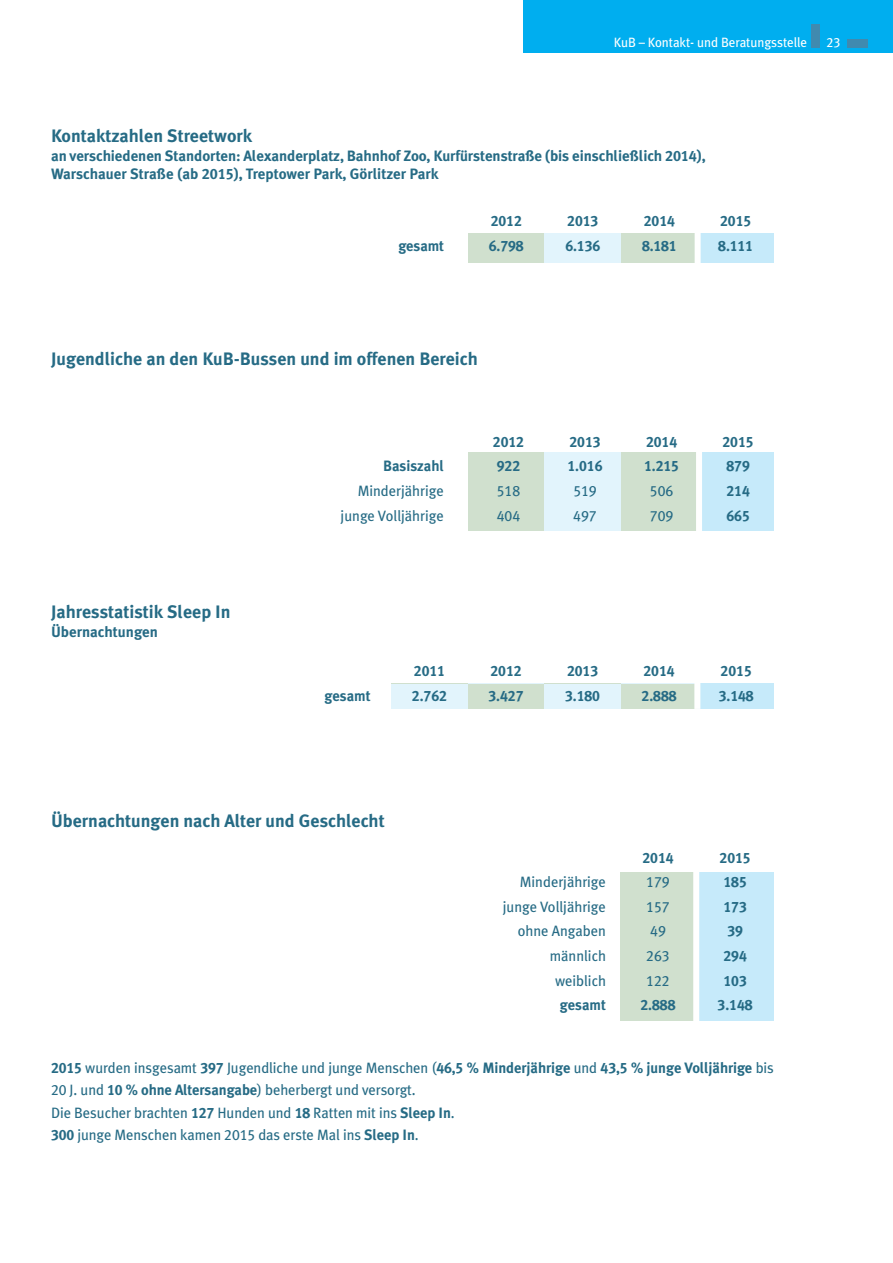
<style>
.page{position:relative;width:893px;height:1263px;background:#fff}
.page>*{position:absolute;margin:0;border:0;box-sizing:border-box;transform-origin:0 0}
.t1{font:700 18px "Meta Plus";color:#266b85}
.t2{font:15px/24.6px "Meta Plus";letter-spacing:-.005em;color:#266b85;text-align:right}
.t3{font:700 15px/18px "Meta Plus";letter-spacing:-.005em;color:#266b85}
.t4{font:15px/24.6px "Meta Plus Bold Caps";color:#266b85}
.t5{font:15px/24.6px "Meta Plus Book Caps";color:#266b85}
.t6{font:13.5px "Meta Plus";letter-spacing:-.005em;color:#fff}
.t7{font:13.5px "Meta Plus Book Caps";color:#fff}
.s1{font-family:"Meta Plus Bold Caps";font-weight:400}
.s2{font-family:"Meta Plus Bold Caps"}
.s3{font-weight:700}
.s4{font-family:"Meta Plus Book Caps"}
</style>
<div class="page">
<div style="left:523px;top:0;width:370px;height:53px;background:#00aeef"></div>
<div style="left:847px;top:39px;width:20px;height:9px;background:#408aaf"></div>
<div style="left:811px;top:24px;width:8px;height:24px;background:#408aaf"></div>
<div style="left:468px;top:233px;width:77px;height:30px;background:#d0e0ce"></div>
<div style="left:545px;top:233px;width:76px;height:30px;background:#e2f4fc"></div>
<div style="left:621px;top:233px;width:77px;height:30px;background:#d0e0ce"></div>
<div style="left:697px;top:233px;width:77px;height:30px;background:#c6eafa"></div>
<div style="left:695px;top:232px;width:6px;height:33px;background:#fff"></div>
<div style="left:391px;top:683px;width:77px;height:26px;background:#d0e0ce"></div>
<div style="left:468px;top:683px;width:76px;height:26px;background:#e2f4fc"></div>
<div style="left:544px;top:683px;width:77px;height:26px;background:#d0e0ce"></div>
<div style="left:621px;top:683px;width:76px;height:26px;background:#e2f4fc"></div>
<div style="left:697px;top:683px;width:77px;height:26px;background:#c6eafa"></div>
<div style="left:391px;top:684px;width:77px;height:25px;background:#e2f4fc"></div>
<div style="left:468px;top:684px;width:76px;height:25px;background:#d0e0ce"></div>
<div style="left:544px;top:684px;width:77px;height:25px;background:#e2f4fc"></div>
<div style="left:621px;top:684px;width:76px;height:25px;background:#d0e0ce"></div>
<div style="left:694px;top:682px;width:6px;height:27px;background:#fff"></div>
<div style="left:620px;top:872px;width:77px;height:149px;background:#d0e0ce"></div>
<div style="left:697px;top:872px;width:77px;height:149px;background:#c6eafa"></div>
<div style="left:468px;top:452px;width:76px;height:79px;background:#d0e0ce"></div>
<div style="left:544px;top:452px;width:77px;height:79px;background:#e2f4fc"></div>
<div style="left:621px;top:452px;width:76px;height:79px;background:#d0e0ce"></div>
<div style="left:697px;top:452px;width:77px;height:79px;background:#c6eafa"></div>
<div style="left:696px;top:450px;width:6px;height:84px;background:#fff"></div>
<div style="left:693px;top:867px;width:6px;height:160px;background:#fff"></div>
<p class="t6" style="left:614px;top:34px;width:195px">KuB – Kontakt- und Beratungsstelle</p>
<p class="t7" style="left:826px;top:34px;width:15px">23</p>
<p class="t1" style="left:51px;top:125px;width:203px">Kontaktzahlen Streetwork</p>
<p class="t3" style="left:51px;top:147px;width:656px">an verschiedenen Standorten: Alexanderplatz, Bahnhof Zoo, Kurfürstenstraße (bis einschließlich <span class="s1">2014</span>),<br>Warschauer Straße (ab <span class="s1">2015</span>), Treptower Park, Görlitzer Park</p>
<p class="t3" style="left:398px;top:237px;width:47px">gesamt</p>
<p class="t4" style="left:489px;top:209px;width:36px">2012<br>6.798</p>
<p class="t4" style="left:565px;top:209px;width:36px">2013<br>6.136</p>
<p class="t4" style="left:642px;top:209px;width:36px">2014<br>8.181</p>
<p class="t4" style="left:718px;top:209px;width:36px">2015<br>8.111</p>
<p class="t1" style="left:51px;top:349px;width:428px">Jugendliche an den KuB-Bussen und im offenen Bereich</p>
<p class="t3" style="left:383px;top:457px;width:62px">Basiszahl</p>
<p class="t2" style="left:341px;top:478px;width:105px">Minderjährige junge Volljährige</p>
<p class="t4" style="left:493px;top:429px;width:33px">2012<br>922</p>
<p class="t5" style="left:497px;top:478px;width:25px">518<br>404</p>
<p class="t1" style="left:51px;top:601px;width:181px">Jahresstatistik Sleep In</p>
<p class="t3" style="left:51px;top:623px;width:108px">Übernachtungen</p>
<p class="t4" style="left:567px;top:429px;width:37px">2013<br>1.016</p>
<p class="t5" style="left:573px;top:478px;width:25px">519<br>497</p>
<p class="t4" style="left:644px;top:429px;width:37px">2014<br>1.215</p>
<p class="t5" style="left:650px;top:478px;width:25px">506<br>709</p>
<p class="t4" style="left:722px;top:429px;width:33px">2015<br>879<br>214<br>665</p>
<p class="t3" style="left:324px;top:687px;width:48px">gesamt</p>
<p class="t4" style="left:412px;top:659px;width:37px">2011<br>2.762</p>
<p class="t4" style="left:488px;top:659px;width:37px">2012<br>3.427</p>
<p class="t4" style="left:565px;top:659px;width:37px">2013<br>3.180</p>
<p class="t4" style="left:642px;top:659px;width:37px">2014<br>2.888</p>
<p class="t4" style="left:719px;top:659px;width:37px">2015<br>3.148</p>
<p class="t1" style="left:51px;top:811px;width:335px">Übernachtungen nach Alter und Geschlecht</p>
<p class="t2" style="left:503px;top:870px;width:105px">Minderjährige junge Volljährige ohne Angaben männlich weiblich</p>
<p class="t3" style="left:560px;top:996px;width:48px">gesamt</p>
<p class="t4" style="left:642px;top:845px;width:33px">2014</p>
<p class="t5" style="left:646px;top:870px;width:25px">179<br>157<br>49<br>263<br>122</p>
<p class="t4" style="left:640px;top:993px;width:37px">2.888</p>
<p class="t4" style="left:718px;top:845px;width:37px;text-align:center">2015<br>185<br>173<br>39<br>294<br>103<br>3.148</p>
<p class="t2" style="left:51px;top:1056px;width:724px;line-height:22.5px;text-align:left"><span class="s2">2015</span> wurden insgesamt <span class="s2">397</span> Jugendliche und junge Menschen (<span class="s2">46,5 %</span> <span class="s3">Minderjährige</span> und <span class="s2">43,5 %</span> <span class="s3">junge Volljährige</span> bis <span class="s4">20</span> J. und <span class="s2">10 %</span> <span class="s3">ohne Altersangabe</span>) beherbergt und versorgt.<br>Die Besucher brachten <span class="s2">127</span> Hunden und <span class="s2">18</span> Ratten mit ins <span class="s3">Sleep In</span>.<br><span class="s2">300</span> junge Menschen kamen <span class="s4">2015</span> das erste Mal ins <span class="s3">Sleep In</span>.</p>
</div>
